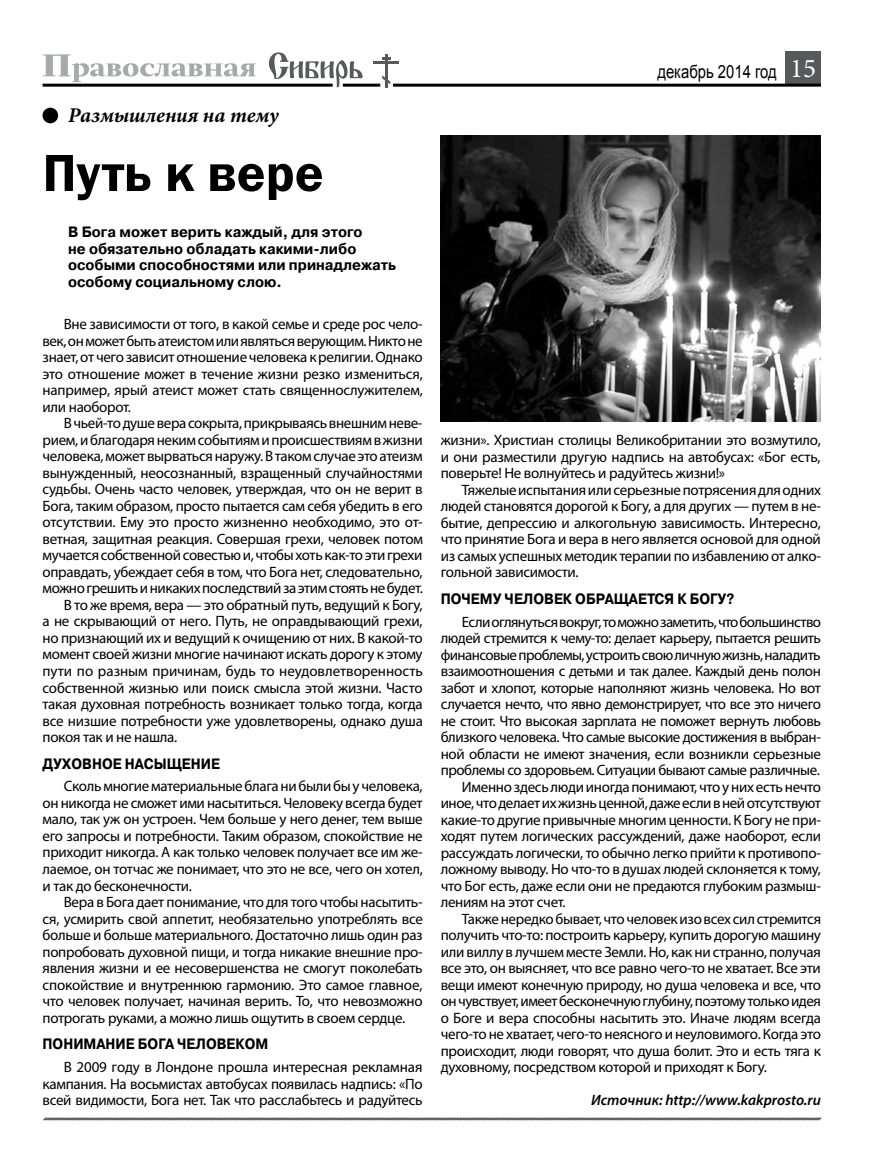
<style>
.page{position:relative;width:872px;height:1170px;background:#fff}
.page>*{position:absolute;margin:0;border:0;box-sizing:border-box;transform-origin:0 0}
.t1{font:600 54px "Franklin Gothic";color:#000}
.t2{font:italic 700 21px "Minion Pro";color:#000}
.t3{font:18.15px "Arial";color:#000;scale:.82 1}
.t4{font:15px/16.5px "Myriad Pro";letter-spacing:-.02em;color:#000;text-align:justify}
.t5{font:700 15px/16.5px "zn Pragmatica";color:#000;scale:.95 1}
.t6{font:700 15px "zn Pragmatica";color:#000;scale:.9 1}
.t7{font:15px "Myriad Pro";letter-spacing:-.04em;color:#000}
.t8{font:15px "Myriad Pro";color:#000}
.t9{font:italic 600 15px "Myriad Pro";color:#000}
.s1{font-family:"Minion Pro";font-size:27px;color:#fff}
</style>
<div class="page">
<svg style="left:43px;top:54px;width:213px;height:28px"></svg>
<svg style="left:269px;top:52px;width:93px;height:35px"></svg>
<div style="left:785px;top:51px;width:36px;height:34px;background:#58595b"></div>
<hr style="left:393px;top:84px;width:428px;height:3px;background:#000">
<hr style="left:343px;top:84px;width:37px;height:3px;background:#000">
<hr style="left:43px;top:84px;width:290px;height:3px;background:#000">
<hr style="left:385px;top:55px;width:3px;height:33px;background:#58595b">
<hr style="left:374px;top:61px;width:25px;height:2px;background:#58595b">
<svg style="left:382px;top:75px;width:8px;height:9px"></svg>
<svg style="left:43px;top:1117px;width:779px;height:3px;background:#838485"></svg>
<div style="left:43px;top:108px;width:15px;height:15px;background:#000;border-radius:50%"></div>
<img style="left:441px;top:135px;width:380px;height:286px">
<h2 class="t2" style="left:68px;top:100px;width:212px">Размышления на тему</h2>
<h1 class="t1" style="left:43px;top:140px;width:282px">Путь к вере</h1>
<p class="t5" style="left:68px;top:224px;width:347px">В Бога может верить каждый, для этого<br>не обязательно обладать какими-либо особыми способностями или принадлежать особому социальному слою.</p>
<p class="t4" style="left:43px;top:316px;width:382px;text-indent:21px">Вне зависимости от того, в какой семье и среде рос чело&shy;век, он может быть атеистом или являться верующим. Никто не знает, от чего зависит отношение человека к религии. Однако это отношение может в течение жизни резко измениться, например, ярый атеист может стать священнослужителем, или наоборот.</p>
<p class="t4" style="left:64px;top:415px;width:360px">В чьей-то душе вера сокрыта, прикрываясь внешним неве-</p>
<p class="t4" style="left:43px;top:431px;width:382px">рием, и благодаря неким событиям и происшествиям в жизни</p>
<p class="t4" style="left:43px;top:448px;width:382px">человека, может вырваться наружу. В таком случае это атеизм</p>
<p class="t4" style="left:43px;top:464px;width:381px">вынужденный, неосознанный, взращенный случайностями</p>
<p class="t4" style="left:43px;top:481px;width:382px">судьбы. Очень часто человек, утверждая, что он не верит в</p>
<p class="t4" style="left:43px;top:497px;width:382px">Бога, таким образом, просто пытается сам себя убедить в его</p>
<p class="t4" style="left:43px;top:514px;width:382px">отсутствии. Ему это просто жизненно необходимо, это от-</p>
<p class="t4" style="left:43px;top:530px;width:382px">ветная, защитная реакция. Совершая грехи, человек потом</p>
<p class="t4" style="left:43px;top:547px;width:381px">мучается собственной совестью и, чтобы хоть как-то эти грехи</p>
<p class="t4" style="left:43px;top:563px;width:382px">оправдать, убеждает себя в том, что Бога нет, следовательно,</p>
<p class="t4" style="left:43px;top:580px;width:382px">можно грешить и никаких последствий за этим стоять не будет.</p>
<p class="t4" style="left:64px;top:596px;width:360px">В то же время, вера — это обратный путь, ведущий к Богу,</p>
<p class="t4" style="left:43px;top:613px;width:381px">а не скрывающий от него. Путь, не оправдывающий грехи,</p>
<p class="t4" style="left:43px;top:629px;width:382px">но признающий их и ведущий к очищению от них. В какой-то</p>
<p class="t4" style="left:43px;top:646px;width:382px">момент своей жизни многие начинают искать дорогу к этому</p>
<p class="t8" style="left:43px;top:661px;width:382px">пути по разным причинам, будь то неудовлетворенность</p>
<p class="t4" style="left:43px;top:679px;width:381px">собственной жизнью или поиск смысла этой жизни. Часто</p>
<p class="t4" style="left:43px;top:695px;width:382px">такая духовная потребность возникает только тогда, когда</p>
<p class="t4" style="left:43px;top:712px;width:382px">все низшие потребности уже удовлетворены, однако душа</p>
<p class="t4" style="left:43px;top:728px;width:136px">покоя так и не нашла.</p>
<p class="t6" style="left:43px;top:755px;width:199px">ДУХОВНОЕ НАСЫЩЕНИЕ</p>
<p class="t4" style="left:43px;top:777px;width:382px;text-indent:21px">Сколь многие материальные блага ни были бы у человека, он никогда не сможет ими насытиться. Человеку всегда будет мало, так уж он устроен. Чем больше у него денег, тем выше его запросы и потребности. Таким образом, спокойствие не приходит никогда. А как только человек получает все им же&shy;лаемое, он тотчас же понимает, что это не все, чего он хотел, и так до бесконечности.</p>
<p class="t4" style="left:43px;top:893px;width:382px;text-indent:21px">Вера в Бога дает понимание, что для того чтобы насытить&shy;ся, усмирить свой аппетит, необязательно употреблять все больше и больше материального. Достаточно лишь один раз попробовать духовной пищи, и тогда никакие внешние про&shy;явления жизни и ее несовершенства не смогут поколебать спокойствие и внутреннюю гармонию. Это самое главное, что человек получает, начиная верить. То, что невозможно потрогать руками, а можно лишь ощутить в своем сердце.</p>
<p class="t6" style="left:43px;top:1035px;width:252px">ПОНИМАНИЕ БОГА ЧЕЛОВЕКОМ</p>
<p class="t4" style="left:43px;top:1058px;width:382px;text-indent:21px">В 2009 году в Лондоне прошла интересная рекламная кампания. На восьмистах автобусах появилась надпись: «По всей видимости, Бога нет. Так что расслабьтесь и радуйтесь</p>
<p class="t3" style="left:657px;top:59px;width:195px">декабрь 2014 год <span class="s1">15</span></p>
<p class="t4" style="left:441px;top:431px;width:382px">жизни». Христиан столицы Великобритании это возмутило, и они разместили другую надпись на автобусах: «Бог есть, поверьте! Не волнуйтесь и радуйтесь жизни!»</p>
<p class="t4" style="left:441px;top:481px;width:382px;text-indent:21px">Тяжелые испытания или серьезные потрясения для одних людей становятся дорогой к Богу, а для других — путем в не&shy;бытие, депрессию и алкогольную зависимость. Интересно, что принятие Бога и вера в него является основой для одной из самых успешных методик терапии по избавлению от алко&shy;гольной зависимости.</p>
<p class="t6" style="left:441px;top:590px;width:327px">ПОЧЕМУ ЧЕЛОВЕК ОБРАЩАЕТСЯ К БОГУ?</p>
<p class="t7" style="left:462px;top:612px;width:361px">Если оглянуться вокруг, то можно заметить, что большинство</p>
<p class="t4" style="left:441px;top:629px;width:382px">людей стремится к чему-то: делает карьеру, пытается решить</p>
<p class="t4" style="left:441px;top:646px;width:381px">финансовые проблемы, устроить свою личную жизнь, наладить</p>
<p class="t4" style="left:441px;top:662px;width:382px">взаимоотношения с детьми и так далее. Каждый день полон</p>
<p class="t4" style="left:441px;top:679px;width:382px">забот и хлопот, которые наполняют жизнь человека. Но вот</p>
<p class="t4" style="left:441px;top:695px;width:382px">случается нечто, что явно демонстрирует, что все это ничего</p>
<p class="t4" style="left:441px;top:712px;width:382px">не стоит. Что высокая зарплата не поможет вернуть любовь</p>
<p class="t4" style="left:441px;top:728px;width:382px">близкого человека. Что самые высокие достижения в выбран-</p>
<p class="t4" style="left:441px;top:745px;width:382px">ной области не имеют значения, если возникли серьезные</p>
<p class="t4" style="left:441px;top:761px;width:381px">проблемы со здоровьем. Ситуации бывают самые различные.</p>
<p class="t4" style="left:462px;top:778px;width:360px">Именно здесь люди иногда понимают, что у них есть нечто</p>
<p class="t4" style="left:441px;top:794px;width:381px">иное, что делает их жизнь ценной, даже если в ней отсутствуют</p>
<p class="t4" style="left:441px;top:811px;width:382px">какие-то другие привычные многим ценности. К Богу не при-</p>
<p class="t4" style="left:441px;top:827px;width:382px">ходят путем логических рассуждений, даже наоборот, если</p>
<p class="t4" style="left:441px;top:844px;width:382px">рассуждать логически, то обычно легко прийти к противопо-</p>
<p class="t4" style="left:441px;top:860px;width:382px">ложному выводу. Но что-то в душах людей склоняется к тому,</p>
<p class="t4" style="left:441px;top:877px;width:382px">что Бог есть, даже если они не предаются глубоким размыш-</p>
<p class="t4" style="left:441px;top:893px;width:126px">лениям на этот счет.</p>
<p class="t4" style="left:462px;top:910px;width:360px">Также нередко бывает, что человек изо всех сил стремится</p>
<p class="t4" style="left:441px;top:926px;width:382px">получить что-то: построить карьеру, купить дорогую машину</p>
<p class="t4" style="left:441px;top:943px;width:382px">или виллу в лучшем месте Земли. Но, как ни странно, получая</p>
<p class="t4" style="left:441px;top:959px;width:381px">все это, он выясняет, что все равно чего-то не хватает. Все эти</p>
<p class="t4" style="left:441px;top:976px;width:382px">вещи имеют конечную природу, но душа человека и все, что</p>
<p class="t4" style="left:441px;top:992px;width:382px">он чувствует, имеет бесконечную глубину, поэтому только идея</p>
<p class="t4" style="left:441px;top:1009px;width:382px">о Боге и вера способны насытить это. Иначе людям всегда</p>
<p class="t4" style="left:441px;top:1025px;width:382px">чего-то не хватает, чего-то неясного и неуловимого. Когда это</p>
<p class="t4" style="left:441px;top:1042px;width:382px">происходит, люди говорят, что душа болит. Это и есть тяга к</p>
<p class="t4" style="left:441px;top:1058px;width:328px">духовному, посредством которой и приходят к Богу.</p>
<p class="t9" style="left:591px;top:1090px;width:231px">Источник: http://www.kakprosto.ru</p>
</div>
